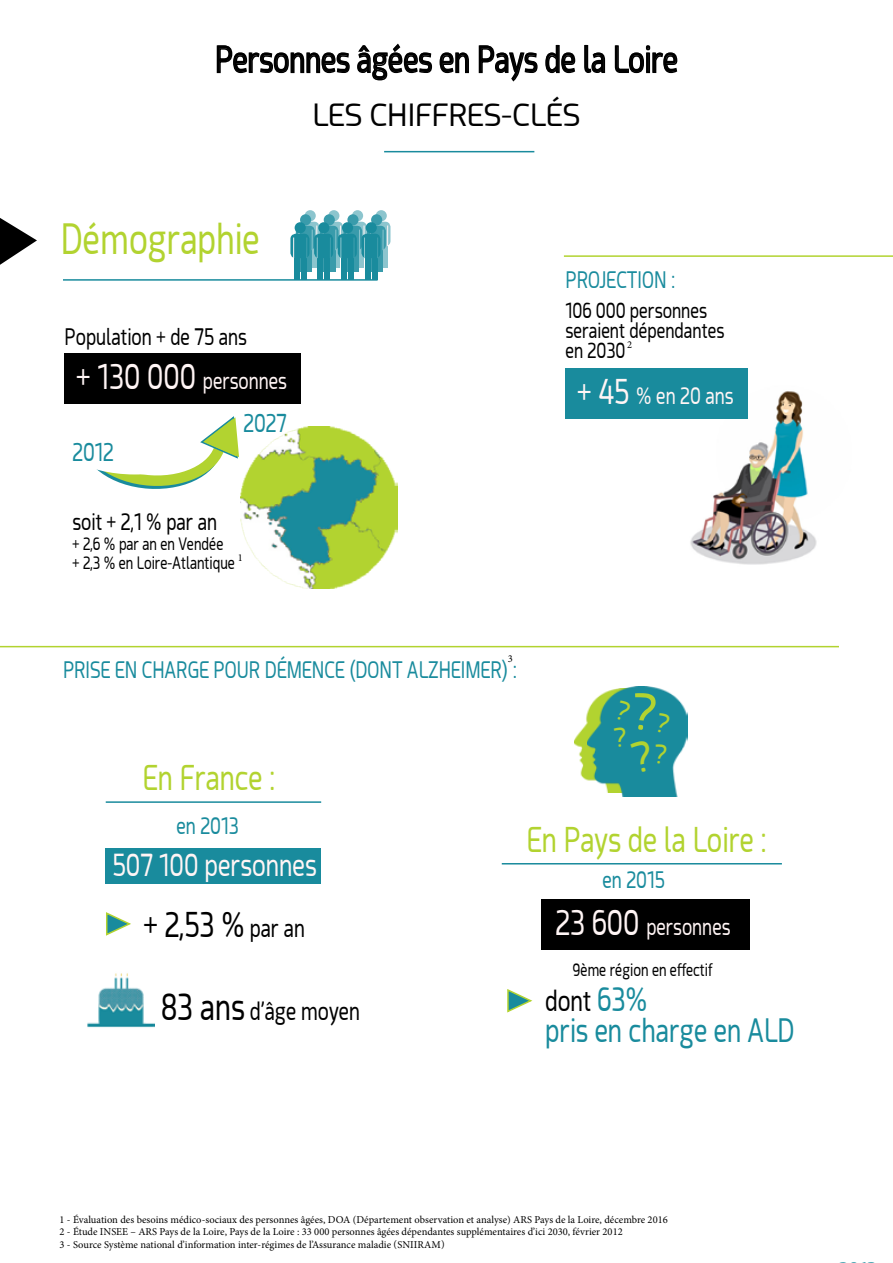
<style>
.page{position:relative;width:893px;height:1263px;background:#fff}
.page>*{position:absolute;margin:0;border:0;box-sizing:border-box;transform-origin:0 0}
.t1{font:40.95px "Acephimere";color:#b2d330;scale:.81 1}
.t2{font:35.4px "Acephimere";color:#000;scale:.81 1}
.t3{font:33.45px "Acephimere";color:#b2d330;scale:.81 1}
.t4{font:33.45px "Acephimere";color:#000;scale:.81 1}
.t5{font:31.65px "Acephimere";color:#198b9d;scale:.81 1}
.t6{font:30px "Acephimere";color:#000}
.t7{font:29.7px "Acephimere";color:#fff5f5;scale:.81 1}
.t8{font:27.9px "Acephimere";color:#000;scale:.81 1}
.t9{font:24.15px "Acephimere";color:#000;scale:.81 1}
.t10{font:24.15px "Acephimere";color:#198b9d;scale:.81 1}
.t11{font:22.35px "Acephimere";color:#198b9d;scale:.81 1}
.t12{font:22.35px "Acephimere";color:#fff5f5;scale:.81 1}
.t13{font:22.35px "Acephimere";color:#000;scale:.81 1}
.t14{font:20.4px/19.8px "Acephimere";color:#000;scale:.81 1}
.t15{font:16.8px/19.5px "Acephimere";color:#000;scale:.81 1}
.t16{font:10.5px/12.6px "Minion Pro";color:#000}
.s1{font-size:33.45px}
.s2{font-size:24.15px}
.s3{font-size:35.4px}
.s4{font-size:31.65px;color:#198b9d}
</style>
<div class="page">
<img style="left:241px;top:427px;width:157px;height:161px">
<div style="left:65px;top:353px;width:236px;height:51px;background:#000"></div>
<svg style="left:216px;top:45px;width:134px;height:29px"></svg>
<svg style="left:357px;top:43px;width:76px;height:38px"></svg>
<svg style="left:439px;top:52px;width:30px;height:22px"></svg>
<svg style="left:478px;top:45px;width:60px;height:37px"></svg>
<svg style="left:545px;top:45px;width:31px;height:29px"></svg>
<svg style="left:584px;top:45px;width:22px;height:28px"></svg>
<svg style="left:614px;top:45px;width:64px;height:29px"></svg>
<hr style="left:384px;top:151px;width:150px;height:1px;background:#198b9d">
<img style="left:690px;top:391px;width:127px;height:174px">
<hr style="left:564px;top:255px;width:329px;height:2px;background:#b2d330">
<hr style="left:0;top:646px;width:839px;height:1px;background:#b2d330">
<img style="left:574px;top:710px;width:14px;height:71px">
<img style="left:588px;top:686px;width:100px;height:110px">
<div style="left:541px;top:899px;width:209px;height:51px;background:#000"></div>
<svg style="left:507px;top:989px;width:26px;height:24px"></svg>
<div style="left:106px;top:848px;width:215px;height:36px;background:#198b9d"></div>
<hr style="left:106px;top:801px;width:215px;height:2px;background:#198b9d">
<svg style="left:106px;top:912px;width:25px;height:24px"></svg>
<img style="left:87px;top:973px;width:67px;height:55px">
<div style="left:305px;top:210px;width:11px;height:11px;background:#8cc5ce;border-radius:50%"></div>
<div style="left:328px;top:210px;width:11px;height:11px;background:#8cc5ce;border-radius:50%"></div>
<div style="left:352px;top:210px;width:11px;height:11px;background:#8cc5ce;border-radius:50%"></div>
<div style="left:376px;top:210px;width:11px;height:11px;background:#8cc5ce;border-radius:50%"></div>
<div style="left:300px;top:222px;width:19px;height:24px;background:#8cc5ce;border-radius:5px"></div>
<div style="left:324px;top:222px;width:19px;height:24px;background:#8cc5ce;border-radius:5px"></div>
<svg style="left:348px;top:222px;width:19px;height:24px"></svg>
<svg style="left:371px;top:222px;width:19px;height:24px"></svg>
<div style="left:300px;top:214px;width:11px;height:11px;background:#399bab;border-radius:50%"></div>
<div style="left:324px;top:214px;width:11px;height:11px;background:#399bab;border-radius:50%"></div>
<div style="left:347px;top:214px;width:12px;height:11px;background:#399bab;border-radius:50%"></div>
<div style="left:371px;top:214px;width:11px;height:11px;background:#399bab;border-radius:50%"></div>
<div style="left:295px;top:222px;width:11px;height:11px;background:#198b9d;border-radius:50%"></div>
<div style="left:318px;top:222px;width:11px;height:11px;background:#198b9d;border-radius:50%"></div>
<div style="left:342px;top:222px;width:11px;height:11px;background:#198b9d;border-radius:50%"></div>
<div style="left:366px;top:222px;width:11px;height:11px;background:#198b9d;border-radius:50%"></div>
<div style="left:290px;top:234px;width:19px;height:24px;background:#198b9d;border-radius:5px"></div>
<svg style="left:293px;top:225px;width:95px;height:54px"></svg>
<svg style="left:96px;top:416px;width:143px;height:73px"></svg>
<hr style="left:63px;top:279px;width:315px;height:2px;background:#198b9d">
<svg style="left:0;top:218px;width:37px;height:47px"></svg>
<div style="left:566px;top:368px;width:182px;height:51px;background:#198b9d"></div>
<hr style="left:502px;top:863px;width:280px;height:1px;background:#198b9d">
<div style="left:614px;top:692px;width:57px;height:81px;background:#198b9d"></div>
<h2 class="t2" style="left:215px;top:35px;width:573px">Personnes âgées en Pays de la Loire</h2>
<h3 class="t6" style="left:312px;top:95px;width:269px">LES CHIFFRES-CLÉS</h3>
<h1 class="t1" style="left:61px;top:211px;width:247px">Démographie</h1>
<h3 class="t13" style="left:65px;top:321px;width:226px">Population + de 75 ans</h3>
<h3 class="t12" style="left:77px;top:365px;width:261px"><span class="s1">+ 130 000</span> personnes</h3>
<h3 class="t10" style="left:73px;top:436px;width:53px">2012</h3>
<h3 class="t10" style="left:243px;top:407px;width:55px">2027</h3>
<h3 class="t13" style="left:73px;top:506px;width:180px">soit + 2,1 % par an</h3>
<h3 class="t15" style="left:73px;top:533px;width:202px">+ 2,6 % par an en Vendée<br>+ 2,3 % en Loire-Atlantique</h3>
<p class="t16" style="left:238px;top:551px;width:7px">1</p>
<h3 class="t11" style="left:566px;top:264px;width:137px">PROJECTION :</h3>
<h3 class="t14" style="left:566px;top:300px;width:198px">106 000 personnes seraient dépendantes en 2030</h3>
<p class="t16" style="left:627px;top:338px;width:7px">2</p>
<h3 class="t12" style="left:578px;top:381px;width:194px"><span class="s1">+ 45</span> % en 20 ans</h3>
<p class="t16" style="left:508px;top:653px;width:7px">3</p>
<h3 class="t11" style="left:63px;top:655px;width:562px">PRISE EN CHARGE POUR DÉMENCE (DONT ALZHEIMER) :</h3>
<h3 class="t3" style="left:143px;top:755px;width:165px">En France :</h3>
<h3 class="t11" style="left:176px;top:810px;width:78px">en 2013</h3>
<h3 class="t7" style="left:112px;top:845px;width:254px">507 100 personnes</h3>
<h3 class="t4" style="left:144px;top:902px;width:200px">+ 2,53 % <span class="s2">par an</span></h3>
<h3 class="t9" style="left:161px;top:994px;width:247px"><span class="s3">83 ans</span> d’âge moyen</h3>
<h3 class="t3" style="left:527px;top:816px;width:297px">En Pays de la Loire :</h3>
<h3 class="t11" style="left:602px;top:864px;width:78px">en 2015</h3>
<h3 class="t12" style="left:555px;top:911px;width:218px"><span class="s1">23 600</span> personnes</h3>
<h3 class="t15" style="left:573px;top:960px;width:175px">9ème région en effectif</h3>
<h3 class="t8" style="left:545px;top:982px;width:128px">dont <span class="s4">63%</span></h3>
<h3 class="t5" style="left:545px;top:1009px;width:309px">pris en charge en ALD</h3>
<p class="t16" style="left:60px;top:1213px;width:610px">1 - Évaluation des besoins médico-sociaux des personnes âgées, DOA (Département observation et analyse) ARS Pays de la Loire, décembre 2016<br>2 - Étude INSEE – ARS Pays de la Loire, Pays de la Loire : 33 000 personnes âgées dépendantes supplémentaires d’ici 2030, février 2012<br>3 - Source Système national d’information inter-régimes de l’Assurance maladie (SNIIRAM)</p>
</div>
